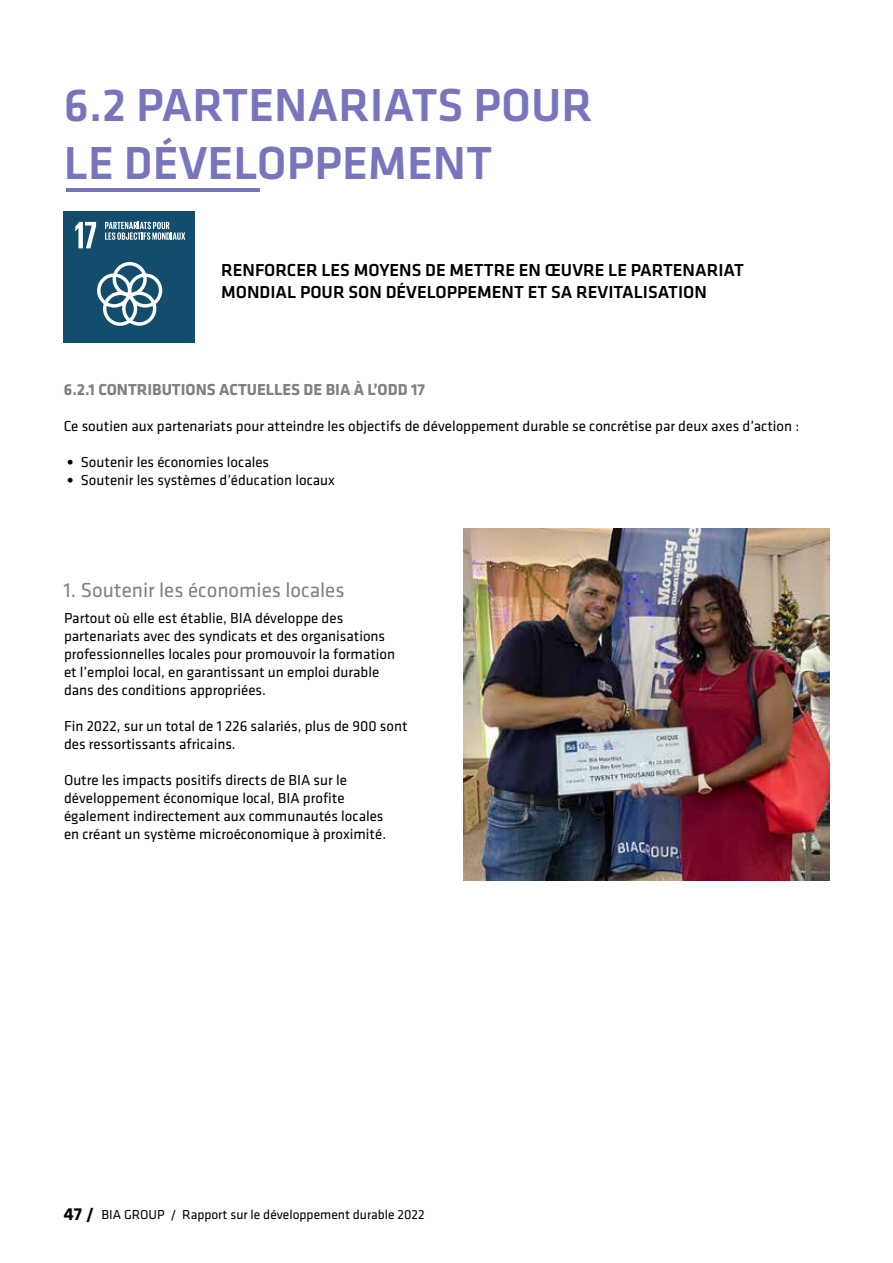
<style>
.page{position:relative;width:893px;height:1263px;background:#fff}
.page>*{position:absolute;margin:0;border:0;box-sizing:border-box;transform-origin:0 0}
.t1{font:500 48px/57.6px "Klavika";color:#7875bd}
.t2{font:21px "Klavika";color:#808080}
.t3{font:500 18px/21.6px "Klavika";color:#000}
.t4{font:700 16.5px "Klavika";color:#808080}
.t5{font:15px/18px "Klavika";color:#000}
.t6{font:13.5px "Klavika";color:#000}
.s1{font-weight:700;font-size:18px}
</style>
<div class="page">
<hr style="left:67px;top:189px;width:193px;height:3px;background:#7875bd">
<img style="left:463px;top:528px;width:366px;height:352px">
<div style="left:64px;top:211px;width:131px;height:131px;background:#134c6c"></div>
<svg style="left:75px;top:222px;width:21px;height:26px"></svg>
<svg style="left:97px;top:262px;width:65px;height:64px"></svg>
<svg style="left:105px;top:222px;width:80px;height:18px"></svg>
<h1 class="t1" style="left:64px;top:75px;width:530px">6.2 PARTENARIATS POUR<br>LE DÉVELOPPEMENT</h1>
<p class="t3" style="left:221px;top:259px;width:524px">RENFORCER LES MOYENS DE METTRE EN ŒUVRE LE PARTENARIAT<br>MONDIAL POUR SON DÉVELOPPEMENT ET SA REVITALISATION</p>
<p class="t4" style="left:64px;top:377px;width:363px">6.2.1 CONTRIBUTIONS ACTUELLES DE BIA À L’ODD 17</p>
<p class="t5" style="left:64px;top:416px;width:737px">Ce soutien aux partenariats pour atteindre les objectifs de développement durable se concrétise par deux axes d’action :</p>
<p class="t5" style="left:67px;top:452px;width:204px"><span class="s1">•</span> Soutenir les économies locales</p>
<p class="t5" style="left:67px;top:470px;width:269px"><span class="s1">•</span> Soutenir les systèmes d’éducation locaux</p>
<h2 class="t2" style="left:64px;top:576px;width:283px">1. Soutenir les économies locales</h2>
<p class="t5" style="left:64px;top:609px;width:333px">Partout où elle est établie, BIA développe des partenariats avec des syndicats et des organisations professionnelles locales pour promouvoir la formation et l’emploi local, en garantissant un emploi durable dans des conditions appropriées.</p>
<p class="t5" style="left:64px;top:717px;width:345px">Fin 2022, sur un total de 1 226 salariés, plus de 900 sont des ressortissants africains.</p>
<p class="t5" style="left:64px;top:771px;width:324px">Outre les impacts positifs directs de BIA sur le développement économique local, BIA profite également indirectement aux communautés locales en créant un système microéconomique à proximité.</p>
<p class="t6" style="left:64px;top:1206px;width:362px"><span class="s1">47 /</span> BIA GROUP / Rapport sur le développement durable 2022</p>
</div>
